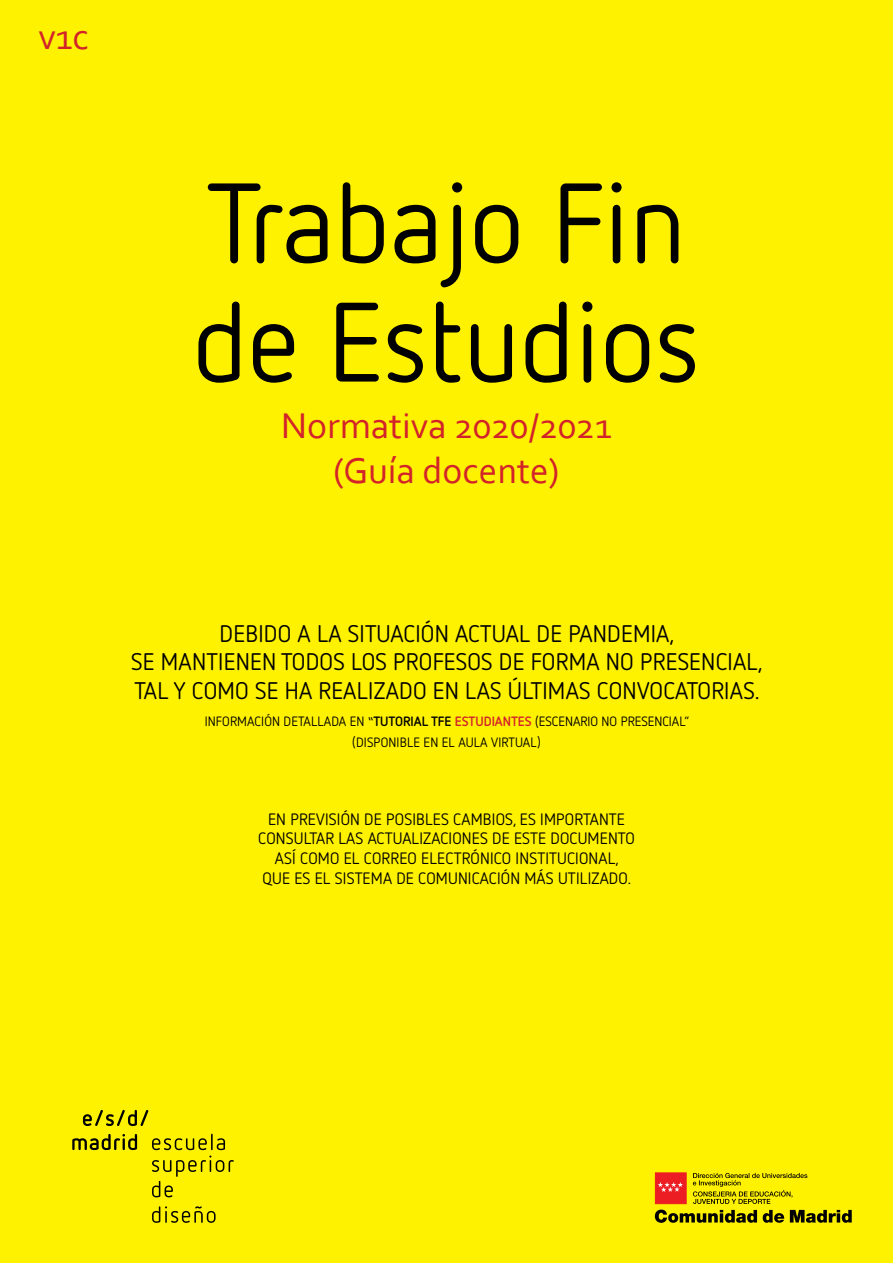
<style>
.page{position:relative;width:893px;height:1263px;background:#fff200}
.page>*{position:absolute;margin:0;border:0;box-sizing:border-box;transform-origin:0 0}
.t1{font:112.5px/119.2px "Netto OT";color:#000}
.t2{font:37.5px/45px "Corbel";color:#d2232a;text-align:center}
.t3{font:24px/28.8px "Netto OT";letter-spacing:.01em;color:#000;text-align:center}
.t4{font:16.5px/19.8px "Netto OT";letter-spacing:.01em;color:#000;text-align:center}
.t5{font:13.5px "Netto OT";letter-spacing:.01em;color:#000}
.s1{font-family:"Corbel"}
.s2{font-weight:700}
.s3{font-weight:700;color:#d2232a}
</style>
<div class="page">
<svg style="left:83px;top:1110px;width:65px;height:16px"></svg>
<svg style="left:72px;top:1134px;width:65px;height:16px"></svg>
<svg style="left:152px;top:1206px;width:64px;height:17px"></svg>
<svg style="left:152px;top:1134px;width:82px;height:63px"></svg>
<svg style="left:655px;top:1173px;width:197px;height:50px"></svg>
<h2 class="t2" style="left:39px;top:13px;width:52px">v1c</h2>
<h1 class="t1" style="left:193px;top:161px;width:509px">TRABAJO FIN<br>DE ESTUDIOS</h1>
<h2 class="t2" style="left:281px;top:402px;width:332px">Normativa 2020/2021 (Guía docente)</h2>
<h3 class="t3" style="left:131px;top:618px;width:633px">DEBIDO A LA SITUACIÓN ACTUAL DE PANDEMIA,<br>SE MANTIENEN TODOS LOS PROFESOS DE FORMA NO PRESENCIAL,<br>TAL Y COMO SE HA REALIZADO EN LAS ÚLTIMAS CONVOCATORIAS.</h3>
<p class="t5" style="left:205px;top:713px;width:368px">INFORMACIÓN DETALLADA EN <span class="s1">“</span><span class="s2">TUTORIAL TFE</span> <span class="s3">ESTUDIANTES</span> (ESCENARIO</p>
<p class="t5" style="left:602px;top:713px;width:60px">NO PRESENCIAL</p>
<p class="t5" style="left:684px;top:713px;width:7px">”</p>
<p class="t5" style="left:352px;top:734px;width:190px">(DISPONIBLE EN EL AULA VIRTUAL)</p>
<p class="t4" style="left:258px;top:809px;width:378px">EN PREVISIÓN DE POSIBLES CAMBIOS, ES IMPORTANTE CONSULTAR LAS ACTUALIZACIONES DE ESTE DOCUMENTO ASÍ COMO EL CORREO ELECTRÓNICO INSTITUCIONAL,<br>QUE ES EL SISTEMA DE COMUNICACIÓN MÁS UTILIZADO.</p>
</div>
